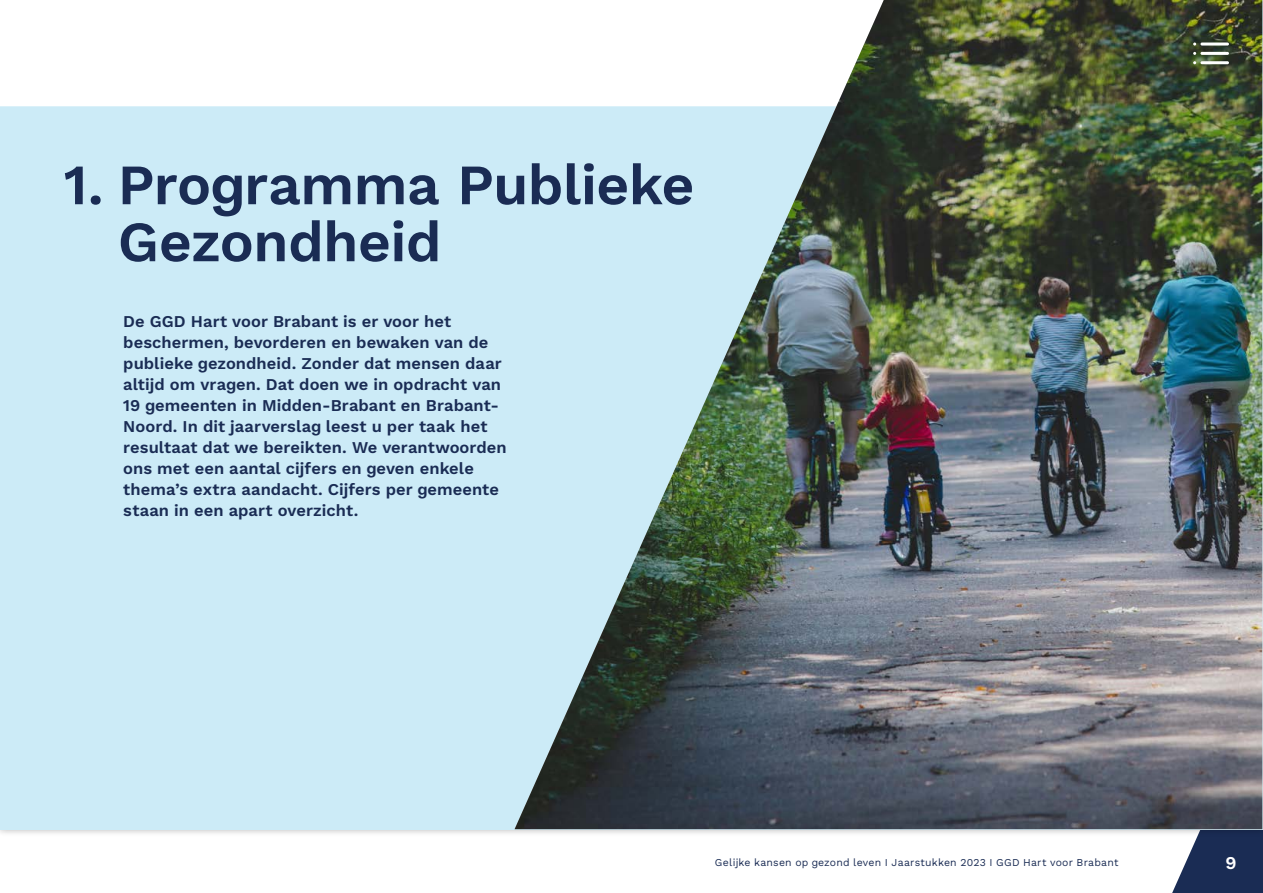
<style>
.page{position:relative;width:1263px;height:893px;background:#fff}
.page>*{position:absolute;margin:0;border:0;box-sizing:border-box;transform-origin:0 0}
._1_Kop_GGD_Work_Sans_SemiBold_38_38{font:600 57px "GGD Work Sans";letter-spacing:-.01em;color:#1a2c54}
.t1{font:600 18px "GGD Work Sans";color:#fff}
._3_Inleiding_GGD_Works_Sans_SemiBold_11_1{font:600 16.5px/21px "GGD Work Sans";letter-spacing:.005em;color:#1a2c54}
.t2{font:10.5px "GGD Work Sans";letter-spacing:.02em;color:#1a2c54}
</style>
<div class="page">
<svg style="left:1172px;top:838px;width:91px;height:55px"></svg>
<div style="left:0;top:0;width:1263px;height:829px;background:#ccebf7"></div>
<div style="left:0;top:0;width:514px;height:106px;background:#fff"></div>
<img style="left:514px;top:0;width:748px;height:829px">
<hr style="left:1200px;top:43px;width:29px;height:3px;background:#fff;border-radius:2px">
<hr style="left:1200px;top:52px;width:29px;height:3px;background:#fff;border-radius:2px">
<hr style="left:1200px;top:61px;width:29px;height:3px;background:#fff;border-radius:2px">
<p class="_1_Kop_GGD_Work_Sans_SemiBold_38_38" style="left:64px;top:142px;width:632px">1. Programma Publieke</p>
<p class="_1_Kop_GGD_Work_Sans_SemiBold_38_38" style="left:118px;top:199px;width:325px">Gezondheid</p>
<p class="_3_Inleiding_GGD_Works_Sans_SemiBold_11_1" style="left:123px;top:310px;width:385px">De GGD Hart voor Brabant is er voor het beschermen, bevorderen en bewaken van de publieke gezondheid. Zonder dat mensen daar altijd om vragen. Dat doen we in opdracht van 19 gemeenten in Midden-Brabant en Brabant-Noord. In dit jaarverslag leest u per taak het resultaat dat we bereikten. We verantwoorden ons met een aantal cijfers en geven enkele thema’s extra aandacht. Cijfers per gemeente staan in een apart overzicht.</p>
<p class="t2" style="left:715px;top:854px;width:405px">Gelijke kansen op gezond leven I Jaarstukken 2023 I GGD Hart voor Brabant</p>
<p class="t1" style="left:1225px;top:850px;width:13px">9</p>
</div>
